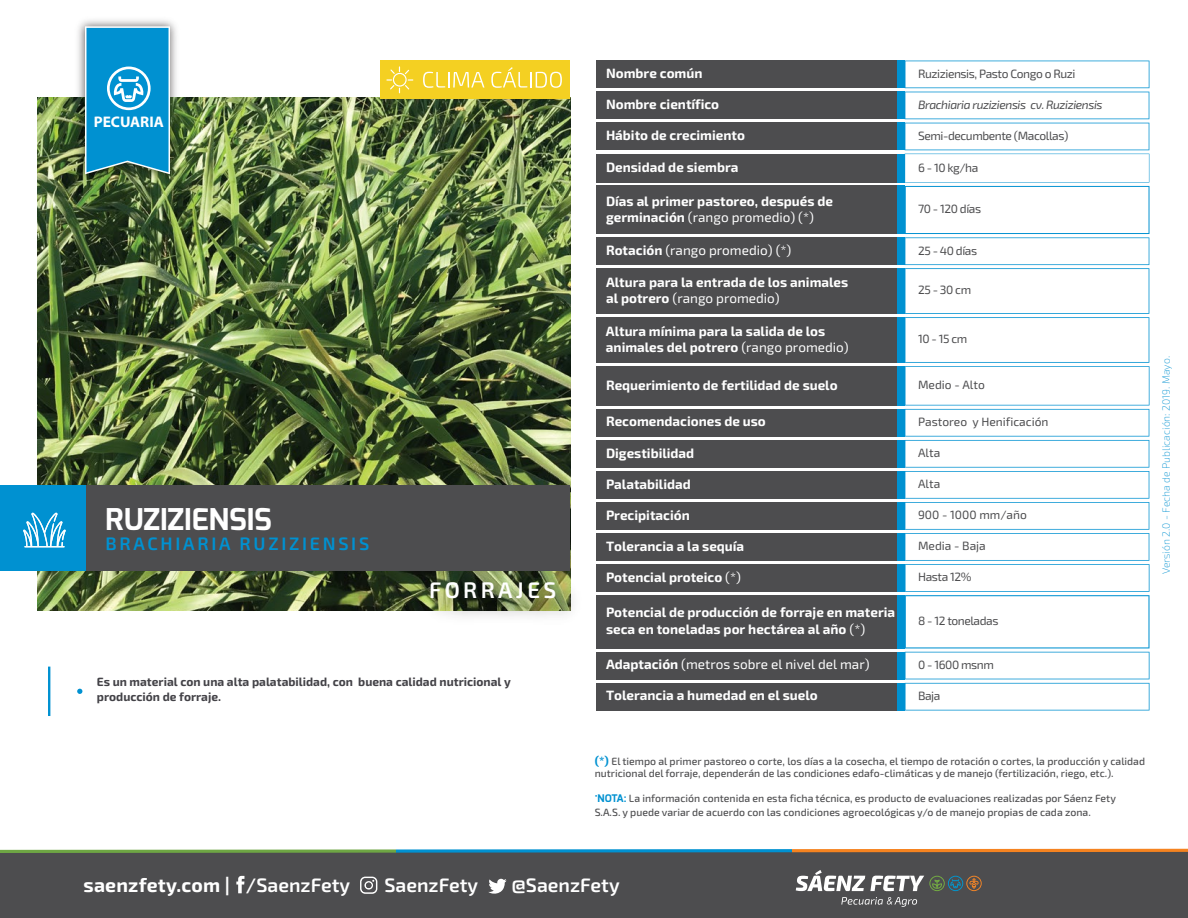
<style>
.page{position:relative;width:1188px;height:918px;background:#fff}
.page>*{position:absolute;margin:0;border:0;box-sizing:border-box;transform-origin:0 0}
.t1{font:700 30px "Exo";color:#fff}
.t2{font:600 22.5px "Exo 2";letter-spacing:.15em;color:#fff}
.t3{font:700 19.5px "Exo 2";letter-spacing:.01em;color:#fff}
.t4{font:600 19.5px "Exo 2";color:#fff}
.t5{font:600 18px "Exo 2";letter-spacing:.15em;color:#0091d1}
.t6{font:700 15.45px "Myriad Pro";color:#fff}
.t7{font:700 13.5px/16.2px "Exo 2";color:#fff}
.t8{font:13.5px "Exo 2";color:#fff}
.t9{font:12px "Exo 2";letter-spacing:-.035em;color:#4d4d4f}
.t10{font:700 12px/14.4px "Exo 2";color:#434247}
.t11{font:12px "Exo 2";color:#4d4d4f}
.t12{font:italic 12px "Exo 2";letter-spacing:-.035em;color:#4d4d4f}
.t13{font:500 10.5px/12px "Exo 2";color:#4d4d4f}
.t14{font:200 10.5px "Exo 2";color:#0091d1}
.s1{font-weight:400}
.s2{font-weight:700}
.s3{font-weight:700;font-size:12px;color:#0091d1}
.s4{font-family:"Exo";font-weight:700;color:#0091d1}
.s5{font-weight:600}
</style>
<div class="page">
<img style="left:38px;top:98px;width:532px;height:512px">
<hr style="left:48px;top:667px;width:2px;height:49px;background:#0091d1">
<svg style="left:77px;top:689px;width:5px;height:5px"></svg>
<div style="left:596px;top:683px;width:302px;height:28px;background:#4d4d4f"></div>
<div style="left:596px;top:652px;width:302px;height:27px;background:#4d4d4f"></div>
<div style="left:898px;top:652px;width:7px;height:27px;background:#0091d1"></div>
<div style="left:0;top:852px;width:1188px;height:66px;background:#4d4d4f"></div>
<svg style="left:0;top:849px;width:396px;height:4px;background:#84b063"></svg>
<svg style="left:396px;top:849px;width:396px;height:4px;background:#1d8fc2"></svg>
<hr style="left:792px;top:849px;width:396px;height:3px;background:#f58320">
<svg style="left:360px;top:877px;width:17px;height:17px"></svg>
<svg style="left:236px;top:876px;width:8px;height:17px"></svg>
<svg style="left:488px;top:879px;width:19px;height:15px"></svg>
<div style="left:86px;top:485px;width:484px;height:85px;background:#4d4d4f"></div>
<div style="left:596px;top:61px;width:302px;height:27px;background:#4d4d4f"></div>
<div style="left:897px;top:61px;width:8px;height:27px;background:#0091d1"></div>
<div style="left:596px;top:92px;width:302px;height:27px;background:#4d4d4f"></div>
<div style="left:897px;top:92px;width:8px;height:27px;background:#0091d1"></div>
<div style="left:596px;top:123px;width:302px;height:27px;background:#4d4d4f"></div>
<div style="left:897px;top:123px;width:8px;height:27px;background:#0091d1"></div>
<div style="left:596px;top:154px;width:302px;height:29px;background:#4d4d4f"></div>
<div style="left:897px;top:154px;width:8px;height:29px;background:#0091d1"></div>
<div style="left:596px;top:186px;width:302px;height:48px;background:#4d4d4f"></div>
<div style="left:898px;top:186px;width:7px;height:48px;background:#0091d1"></div>
<div style="left:596px;top:268px;width:302px;height:46px;background:#4d4d4f"></div>
<div style="left:897px;top:268px;width:8px;height:46px;background:#0091d1"></div>
<div style="left:596px;top:366px;width:302px;height:40px;background:#4d4d4f"></div>
<div style="left:898px;top:366px;width:7px;height:40px;background:#0091d1"></div>
<div style="left:596px;top:409px;width:302px;height:28px;background:#4d4d4f"></div>
<div style="left:897px;top:409px;width:8px;height:28px;background:#0091d1"></div>
<div style="left:596px;top:564px;width:302px;height:28px;background:#4d4d4f"></div>
<div style="left:898px;top:564px;width:7px;height:28px;background:#0091d1"></div>
<div style="left:596px;top:595px;width:302px;height:53px;background:#4d4d4f"></div>
<div style="left:898px;top:595px;width:7px;height:53px;background:#0091d1"></div>
<div style="left:596px;top:237px;width:302px;height:28px;background:#4d4d4f"></div>
<div style="left:897px;top:237px;width:8px;height:28px;background:#0091d1"></div>
<div style="left:596px;top:317px;width:301px;height:46px;background:#4d4d4f"></div>
<div style="left:897px;top:317px;width:8px;height:46px;background:#0091d1"></div>
<div style="left:596px;top:440px;width:302px;height:28px;background:#4d4d4f"></div>
<div style="left:897px;top:440px;width:8px;height:28px;background:#0091d1"></div>
<div style="left:596px;top:471px;width:302px;height:28px;background:#4d4d4f"></div>
<div style="left:897px;top:471px;width:8px;height:28px;background:#0091d1"></div>
<div style="left:596px;top:502px;width:302px;height:28px;background:#4d4d4f"></div>
<div style="left:897px;top:502px;width:8px;height:28px;background:#0091d1"></div>
<div style="left:596px;top:533px;width:302px;height:28px;background:#4d4d4f"></div>
<div style="left:897px;top:533px;width:8px;height:28px;background:#0091d1"></div>
<svg style="left:905px;top:61px;width:245px;height:650px"></svg>
<div style="left:898px;top:683px;width:7px;height:28px;background:#0091d1"></div>
<svg style="left:841px;top:897px;width:76px;height:10px"></svg>
<svg style="left:796px;top:870px;width:186px;height:21px"></svg>
<div style="left:380px;top:61px;width:190px;height:38px;background:#f4d022"></div>
<svg style="left:423px;top:72px;width:62px;height:16px"></svg>
<svg style="left:491px;top:67px;width:71px;height:21px"></svg>
<svg style="left:387px;top:67px;width:26px;height:26px"></svg>
<img style="left:72px;top:20px;width:112px;height:168px">
<svg style="left:85px;top:26px;width:85px;height:148px;background:#1d99cf"></svg>
<div style="left:0;top:485px;width:86px;height:85px;background:#0091d1"></div>
<svg style="left:23px;top:513px;width:43px;height:34px"></svg>
<img style="left:417px;top:567px;width:156px;height:49px">
<p class="t6" style="left:94px;top:111px;width:72px">PECUARIA</p>
<h1 class="t1" style="left:105px;top:500px;width:168px">RUZIZIENSIS</h1>
<h3 class="t5" style="left:105px;top:533px;width:265px">BRACHIARIA RUZIZIENSIS</h3>
<h2 class="t2" style="left:429px;top:577px;width:129px">FORRAJES</h2>
<p class="t10" style="left:97px;top:675px;width:415px">Es un material con una alta palatabilidad, con buena calidad nutricional y producción de forraje.</p>
<p class="t7" style="left:606px;top:66px;width:98px">Nombre común</p>
<p class="t7" style="left:606px;top:97px;width:115px">Nombre científico</p>
<p class="t7" style="left:606px;top:128px;width:140px">Hábito de crecimiento</p>
<p class="t7" style="left:606px;top:159px;width:134px">Densidad de siembra</p>
<p class="t7" style="left:606px;top:193px;width:228px">Días al primer pastoreo, después de germinación <span class="s1">(rango promedio) (*)</span></p>
<p class="t9" style="left:918px;top:67px;width:159px">Ruziziensis, Pasto Congo o Ruzi</p>
<p class="t12" style="left:918px;top:98px;width:186px">Brachiaria ruziziensis cv. Ruziziensis</p>
<p class="t9" style="left:918px;top:129px;width:152px">Semi-decumbente (Macollas)</p>
<p class="t9" style="left:918px;top:161px;width:62px">6 - 10 kg/ha</p>
<p class="t9" style="left:918px;top:202px;width:65px">70 - 120 días</p>
<p class="t8" style="left:606px;top:242px;width:187px"><span class="s2">Rotación</span> (rango promedio) (*)</p>
<p class="t9" style="left:918px;top:243px;width:61px">25 - 40 días</p>
<p class="t9" style="left:918px;top:283px;width:55px">25 - 30 cm</p>
<p class="t7" style="left:606px;top:323px;width:244px">Altura mínima para la salida de los animales del potrero <span class="s1">(rango promedio)</span></p>
<p class="t9" style="left:918px;top:332px;width:51px">10 - 15 cm</p>
<p class="t7" style="left:606px;top:274px;width:244px">Altura para la entrada de los animales al potrero <span class="s1">(rango promedio)</span></p>
<p class="t7" style="left:606px;top:377px;width:233px">Requerimiento de fertilidad de suelo</p>
<p class="t11" style="left:918px;top:378px;width:68px">Medio - Alto</p>
<p class="t7" style="left:606px;top:414px;width:161px">Recomendaciones de uso</p>
<p class="t11" style="left:918px;top:415px;width:132px">Pastoreo y Henificación</p>
<p class="t7" style="left:606px;top:445px;width:90px">Digestibilidad</p>
<p class="t9" style="left:918px;top:446px;width:24px">Alta</p>
<p class="t7" style="left:606px;top:476px;width:86px">Palatabilidad</p>
<p class="t9" style="left:918px;top:477px;width:24px">Alta</p>
<p class="t7" style="left:606px;top:507px;width:85px">Precipitación</p>
<p class="t11" style="left:918px;top:508px;width:110px">900 - 1000 mm/año</p>
<p class="t7" style="left:606px;top:538px;width:140px">Tolerancia a la sequía</p>
<p class="t7" style="left:606px;top:569px;width:137px">Potencial proteico <span class="s1">(*)</span></p>
<p class="t11" style="left:918px;top:539px;width:69px">Media - Baja</p>
<p class="t9" style="left:918px;top:570px;width:55px">Hasta 12%</p>
<p class="t7" style="left:606px;top:605px;width:291px">Potencial de producción de forraje en materia seca en toneladas por hectárea al año <span class="s1">(*)</span></p>
<p class="t9" style="left:918px;top:614px;width:82px">8 - 12 toneladas</p>
<p class="t8" style="left:606px;top:657px;width:265px"><span class="s2">Adaptación</span> (metros sobre el nivel del mar)</p>
<p class="t9" style="left:918px;top:658px;width:77px">0 - 1600 msnm</p>
<p class="t7" style="left:606px;top:688px;width:213px">Tolerancia a humedad en el suelo</p>
<p class="t9" style="left:918px;top:689px;width:24px">Baja</p>
<p class="t14" style="left:1160px;top:574px;width:220px;rotate:-90deg">Versión 2.0 - Fecha de Publicación: 2019. Mayo.</p>
<p class="t13" style="left:595px;top:756px;width:552px"><span class="s3">(*)</span> El tiempo al primer pastoreo o corte, los días a la cosecha, el tiempo de rotación o cortes, la producción y calidad nutricional del forraje, dependerán de las condiciones edafo-climáticas y de manejo (fertilización, riego, etc.).</p>
<p class="t13" style="left:595px;top:792px;width:523px;line-height:13.5px"><sup>•</sup><span class="s4">NOTA:</span> La información contenida en esta ficha técnica, es producto de evaluaciones realizadas por Sáenz Fety<br>S.A.S. y puede variar de acuerdo con las condiciones agroecológicas y/o de manejo propias de cada zona.</p>
<h3 class="t3" style="left:84px;top:873px;width:268px">saenzfety.com | <span class="s5">/SaenzFety</span></h3>
<h3 class="t4" style="left:384px;top:873px;width:95px">SaenzFety</h3>
<h3 class="t4" style="left:512px;top:873px;width:110px">@SaenzFety</h3>
</div>
